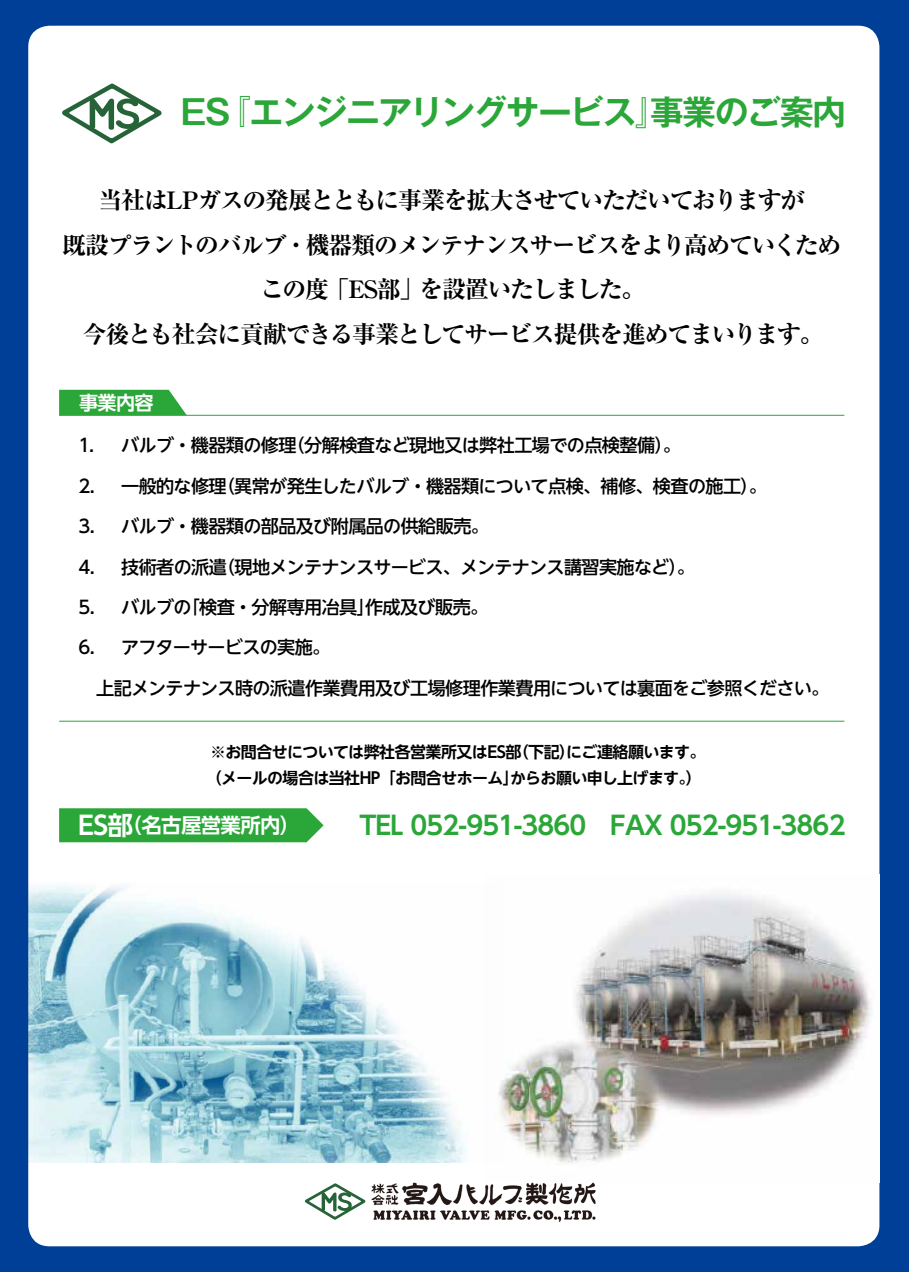
<style>
.page{position:relative;width:909px;height:1272px;background:#fff}
.page>*{position:absolute;margin:0;border:0;box-sizing:border-box;transform-origin:0 0}
.t1{font:700 34.05px "Gothic MB101 Pro De";letter-spacing:-.05em;color:#2aa738}
.t2{font:700 25.5px "UD Shin Go NT Pro De";letter-spacing:-.035em;color:#2aa738}
.t3{font:700 25.5px "UD Shin Go NT Pro De";color:#fff}
.t4{font:700 expanded 23.85px/44.7px "Ryumin Pro";letter-spacing:-.06em;color:#000}
.t5{font:700 20.4px "UD Shin Go NT Pro De";letter-spacing:-.035em;color:#fff}
.t6{font:700 19.2px "UD Shin Go NT Pro De";color:#fff}
.t7{font:500 18px "UD Shin Go NT Pro";letter-spacing:-.035em;color:#000}
.t8{font:700 15.9px/26.5px "UD Shin Go NT Pro De";letter-spacing:-.035em;color:#000}
</style>
<div class="page">
<div style="left:0;top:0;width:908px;height:1272px;background:#003f98"></div>
<div style="left:28px;top:26px;width:851px;height:1220px;background:#fff;border-radius:21px"></div>
<svg style="left:62px;top:83px;width:99px;height:60px"></svg>
<img style="left:502px;top:893px;width:370px;height:270px">
<img style="left:28px;top:882px;width:474px;height:280px">
<svg style="left:59px;top:390px;width:128px;height:25px;background:#39ad46"></svg>
<div style="left:59px;top:808px;width:264px;height:34px;background:#2aa738"></div>
<hr style="left:59px;top:415px;width:785px;height:1px;background:#2aa738">
<hr style="left:59px;top:721px;width:785px;height:1px;background:#2aa738">
<img style="left:371px;top:1182px;width:225px;height:39px">
<svg style="left:305px;top:1183px;width:60px;height:36px"></svg>
<h1 class="t1" style="left:180px;top:83px;width:52px">ES</h1>
<h1 class="t1" style="left:217px;top:83px;width:630px">『エンジニアリングサービス事業のご案内</h1>
<h1 class="t1" style="left:635px;top:83px;width:36px">』</h1>
<h3 class="t4" style="left:98px;top:176px;width:707px">当社はLPガスの発展とともに事業を拡大させていただいておりますが</h3>
<h3 class="t4" style="left:62px;top:221px;width:780px">既設プラントのバルブ・機器類のメンテナンスサービスをより高めていくため</h3>
<h3 class="t4" style="left:419px;top:265px;width:227px">を設置いたしました。</h3>
<h3 class="t4" style="left:82px;top:265px;width:742px;text-indent:178px">この度<br>今後とも社会に貢献できる事業としてサービス提供を進めてまいります。</h3>
<h3 class="t4" style="left:325px;top:265px;width:100px">「ES部」</h3>
<p class="t6" style="left:79px;top:387px;width:76px">事業内容</p>
<p class="t7" style="left:78px;top:431px;width:17px">1.</p>
<p class="t7" style="left:121px;top:431px;width:177px">バルブ・機器類の修理</p>
<p class="t7" style="left:286px;top:431px;width:395px">（分解検査など現地又は弊社工場での点検整備。(</p>
<p class="t7" style="left:78px;top:471px;width:18px">2.</p>
<p class="t7" style="left:217px;top:471px;width:551px">（異常が発生したバルブ・機器類について点検、補修、検査の施工。(</p>
<p class="t7" style="left:121px;top:471px;width:107px">一般的な修理</p>
<p class="t7" style="left:78px;top:512px;width:18px">3.</p>
<p class="t7" style="left:121px;top:512px;width:369px">バルブ・機器類の部品及び附属品の供給販売。</p>
<p class="t7" style="left:78px;top:552px;width:18px">4.</p>
<p class="t7" style="left:217px;top:552px;width:479px">（現地メンテナンスサービス、メンテナンス講習実施など。(</p>
<p class="t7" style="left:121px;top:552px;width:107px">技術者の派遣</p>
<p class="t7" style="left:78px;top:592px;width:18px">5.</p>
<p class="t7" style="left:121px;top:592px;width:72px">バルブの</p>
<p class="t7" style="left:182px;top:592px;width:308px">「検査・分解専用冶具作成及び販売。</p>
<p class="t7" style="left:356px;top:592px;width:20px">」</p>
<p class="t7" style="left:121px;top:633px;width:211px">アフターサービスの実施。</p>
<p class="t7" style="left:78px;top:633px;width:18px">6.</p>
<p class="t7" style="left:79px;top:673px;width:751px">　上記メンテナンス時の派遣作業費用及び工場修理作業費用については裏面をご参照ください。</p>
<p class="t8" style="left:512px;top:738px;width:194px">（下記にご連絡願います。</p>
<p class="t8" style="left:206px;top:738px;width:497px">※お問合せについては弊社各営業所又はES部<br>（メールの場合は当社HP「お問合せホームからお願い申し上げます (。</p>
<p class="t8" style="left:559px;top:738px;width:17px">）</p>
<p class="t8" style="left:502px;top:764px;width:17px">」</p>
<h2 class="t2" style="left:359px;top:804px;width:487px">TEL 052-951-3860　FAX 052-951-3862</h2>
<h2 class="t3" style="left:78px;top:804px;width:56px">ES部</h2>
<p class="t5" style="left:122px;top:808px;width:180px">（名古屋営業所内(</p>
</div>
